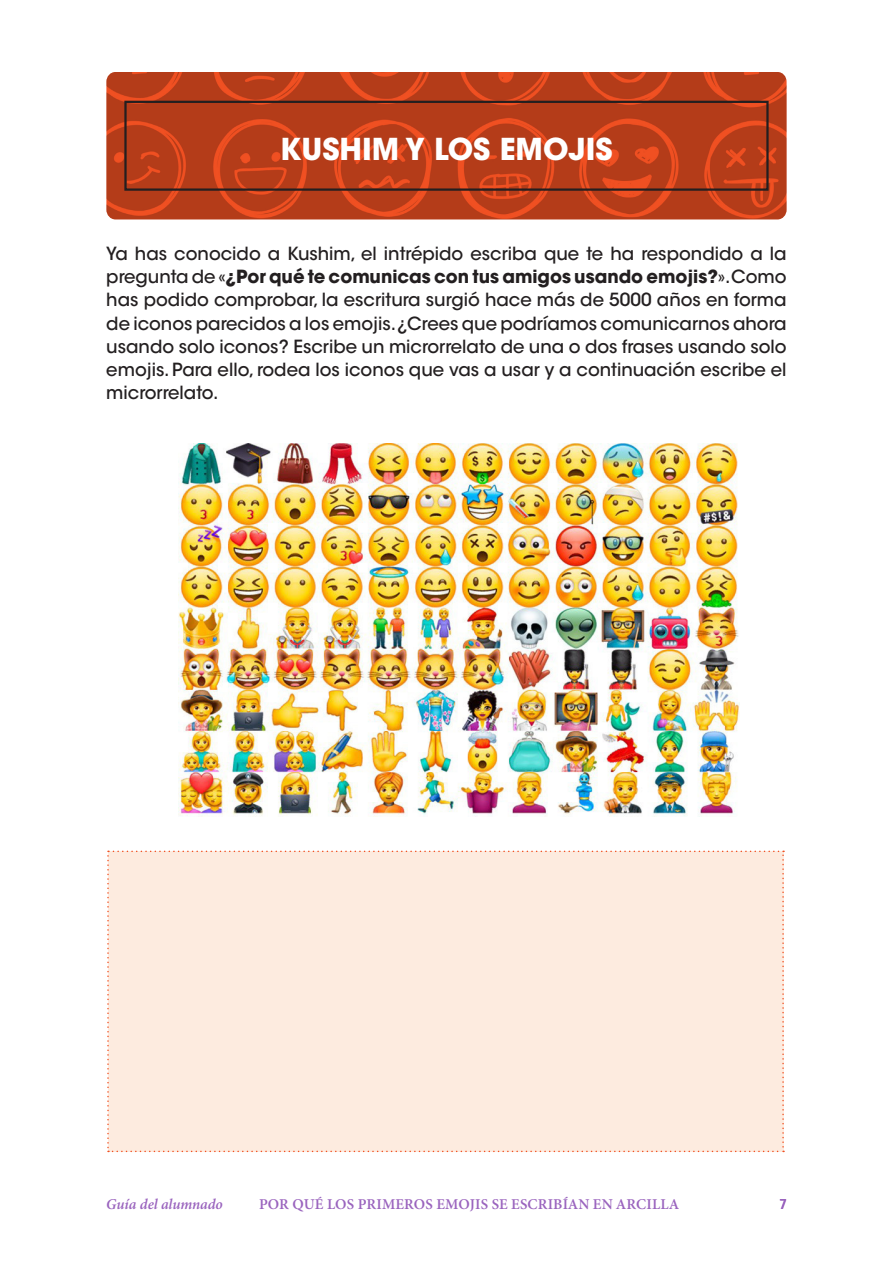
<style>
.page{position:relative;width:893px;height:1263px;background:#fff}
.page>*{position:absolute;margin:0;border:0;box-sizing:border-box;transform-origin:0 0}
.Texto_1{font:700 30px "ITC Avant Garde Std";color:#fff}
.TEXTO_OK_1{font:500 18px/23.2px "ITC Avant Garde Std";color:#231f20;text-align:justify}
.t1{font:600 15px "Minion Pro";letter-spacing:.01em;color:#9a64be}
.t2{font:italic 600 15px "Minion Pro";letter-spacing:-.01em;color:#9a64be}
.t3{font:600 condensed 13.5px "ITC Avant Garde Std";color:#9a64be}
.s1{font-weight:700}
</style>
<div class="page">
<img style="left:106px;top:72px;width:681px;height:147px">
<div style="left:124px;top:101px;width:645px;height:90px;border:2px solid #231f20"></div>
<img style="left:179px;top:443px;width:560px;height:374px">
<div style="left:107px;top:851px;width:677px;height:301px;background:#fdebdf"></div>
<p class="Texto_1" style="left:280px;top:129px;width:334px">KUSHIM Y LOS EMOJIS</p>
<p class="TEXTO_OK_1" style="left:106px;top:242px;width:682px">Ya has conocido a Kushim, el intrépido escriba que te ha respondido a la pregunta de «<span class="s1">¿Por qué te comunicas con tus amigos usando emojis?</span>».Como has podido comprobar, la escritura surgió hace más de 5000 años en forma de iconos parecidos a los emojis.¿Crees que podríamos comunicarnos ahora usando solo iconos? Escribe un microrrelato de una o dos frases usando solo emojis. Para ello, rodea los iconos que vas a usar y a continuación escribe el microrrelato.</p>
<p class="t2" style="left:106px;top:1195px;width:118px">Guía del alumnado</p>
<p class="t1" style="left:259px;top:1195px;width:422px">POR QUÉ LOS PRIMEROS EMOJIS SE ESCRIBÍAN EN ARCILLA</p>
<p class="t3" style="left:779px;top:1196px;width:9px">7</p>
</div>
